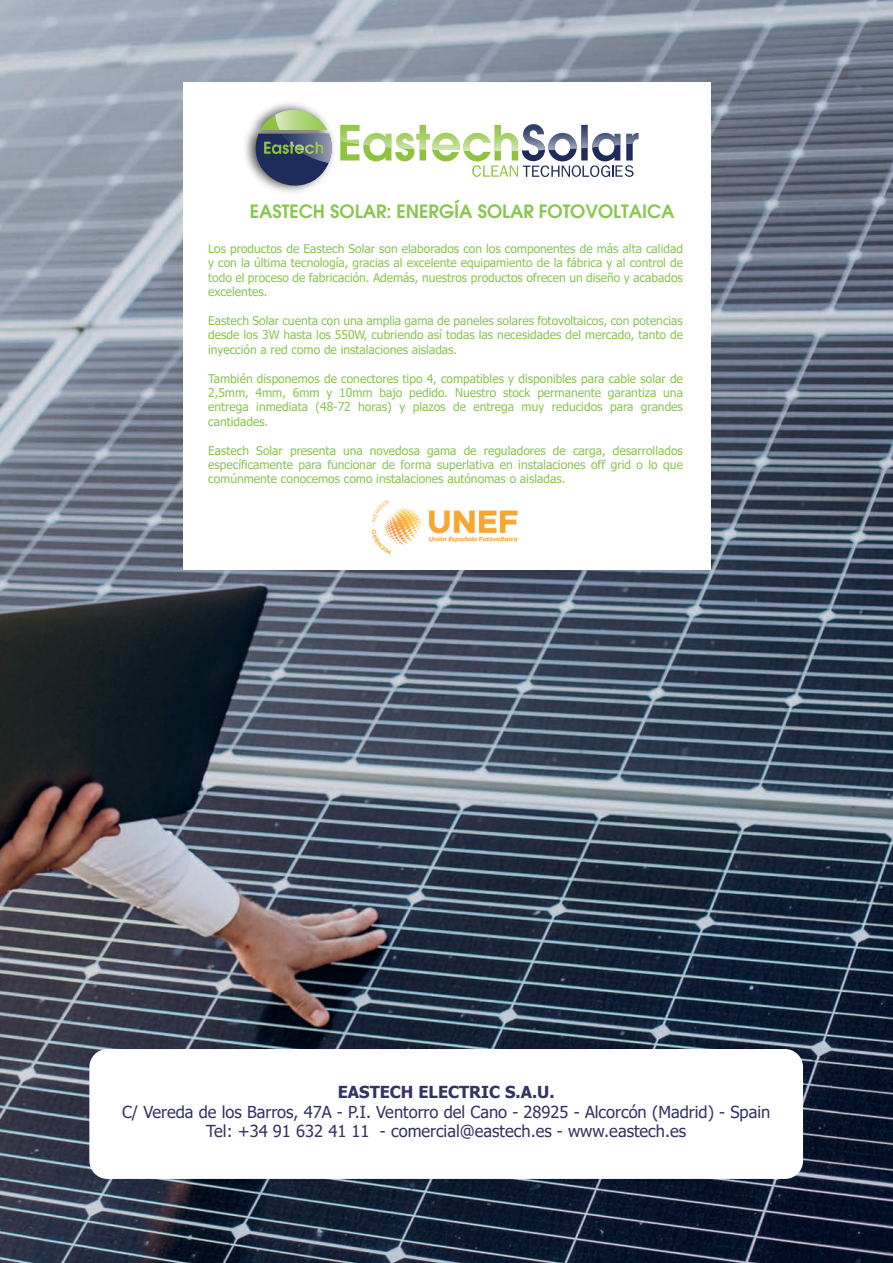
<style>
.page{position:relative;width:893px;height:1263px;background:#fff}
.page>*{position:absolute;margin:0;border:0;box-sizing:border-box;transform-origin:0 0}
.t1{font:600 18px "Avant Garde";color:#89c650}
.t2{font:16.5px/19.8px "Tahoma";color:#343464;text-align:center}
.t3{font:12px/14.4px "Tahoma";color:#89c650;text-align:justify}
.s1{font-weight:700}
</style>
<div class="page">
<img style="left:0;top:0;width:893px;height:1263px">
<div style="left:183px;top:83px;width:528px;height:487px;background:#fff"></div>
<svg style="left:341px;top:124px;width:297px;height:53px"></svg>
<svg style="left:243px;top:110px;width:90px;height:84px"></svg>
<div style="left:89px;top:1049px;width:714px;height:130px;background:#fff;border-radius:18px"></div>
<img style="left:341px;top:500px;width:210px;height:78px">
<p class="t1" style="left:250px;top:200px;width:426px">EASTECH SOLAR: ENERGÍA SOLAR FOTOVOLTAICA</p>
<p class="t3" style="left:208px;top:242px;width:476px">Los productos de Eastech Solar son elaborados con los componentes de más alta calidad y con la última tecnología, gracias al excelente equipamiento de la fábrica y al control de todo el proceso de fabricación. Además, nuestros productos ofrecen un diseño y acabados excelentes.</p>
<p class="t3" style="left:208px;top:314px;width:476px">Eastech Solar cuenta con una amplia gama de paneles solares fotovoltaicos, con potencias desde los 3W hasta los 550W, cubriendo así todas las necesidades del mercado, tanto de inyección a red como de instalaciones aisladas.</p>
<p class="t3" style="left:208px;top:372px;width:476px">También disponemos de conectores tipo 4, compatibles y disponibles para cable solar de 2,5mm, 4mm, 6mm y 10mm bajo pedido. Nuestro stock permanente garantiza una entrega inmediata (48-72 horas) y plazos de entrega muy reducidos para grandes cantidades.</p>
<p class="t3" style="left:208px;top:444px;width:476px">Eastech Solar presenta una novedosa gama de reguladores de carga, desarrollados específicamente para funcionar de forma superlativa en instalaciones off grid o lo que comúnmente conocemos como instalaciones autónomas o aisladas.</p>
<p class="t2" style="left:122px;top:1083px;width:650px"><span class="s1">EASTECH ELECTRIC S.A.U.<br></span>C/ Vereda de los Barros, 47A - P.I. Ventorro del Cano - 28925 - Alcorcón (Madrid) - Spain<br>Tel: +34 91 632 41 11 - comercial@eastech.es - www.eastech.es</p>
</div>
